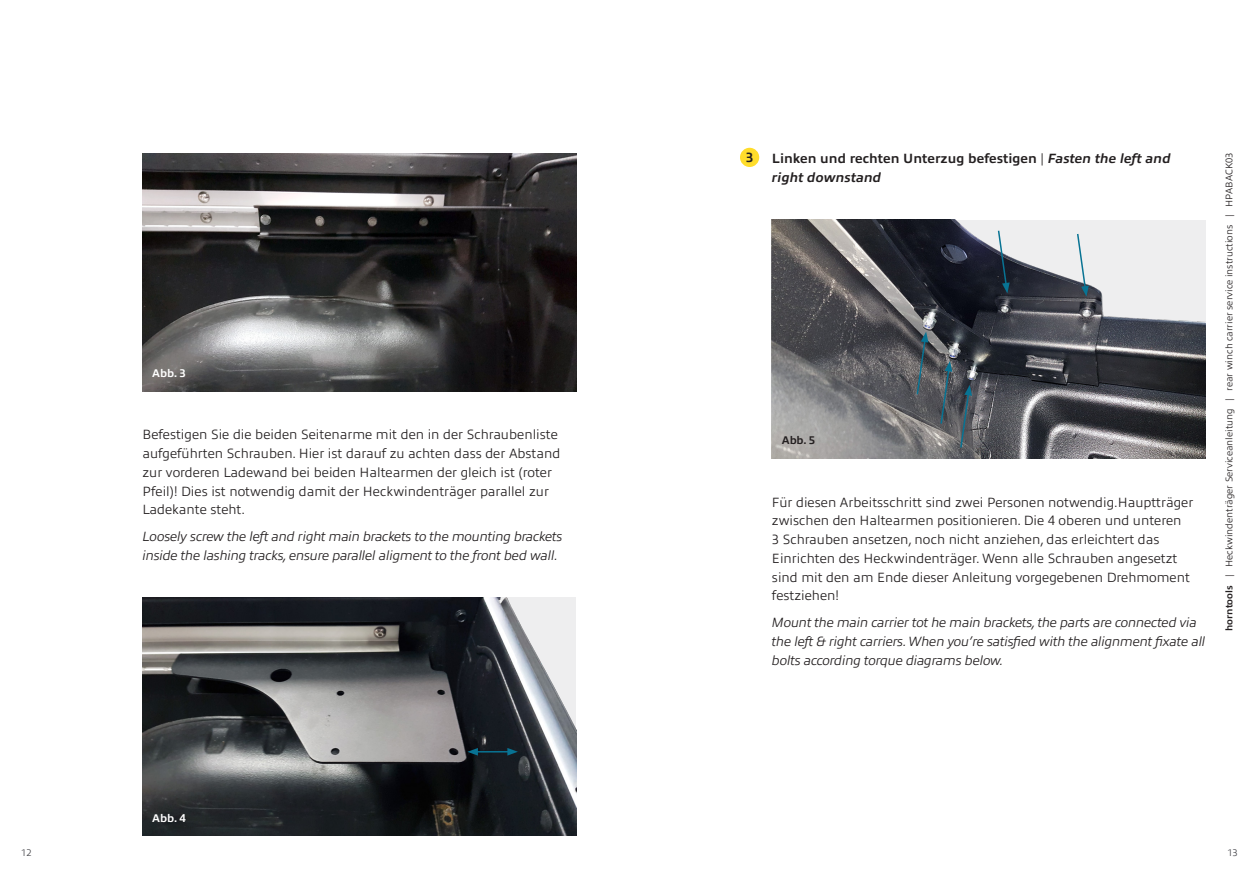
<style>
.page{position:relative;width:1259px;height:893px;background:#fff}
.page>*{position:absolute;margin:0;border:0;box-sizing:border-box;transform-origin:0 0}
.Text_DE{font:300 13.5px/18.8px "Allumi Std";color:#231f20}
.Text_EN{font:italic 300 13.5px/18.8px "Allumi Std";letter-spacing:-.02em;color:#231f20}
.Heading_1{font:700 13.5px/18.8px "Allumi Std";color:#231f20}
.Abb__NR{font:700 11.25px "Allumi Std";color:#fff}
.Abb__NR-2{font:700 11.25px "Allumi Std";color:#231f20}
.t1{font:300 9.75px "Allumi Std";color:#231f20}
.t2{font:300 9.75px "Allumi Std";color:#47474c}
.s1{font-weight:300}
.s2{font-style:italic}
.s3{font-weight:700}
</style>
<div class="page">
<img style="left:142px;top:153px;width:434px;height:238px">
<img style="left:142px;top:597px;width:434px;height:239px">
<hr style="left:475px;top:751px;width:35px;height:1px;background:#087393">
<svg style="left:467px;top:748px;width:11px;height:8px"></svg>
<svg style="left:507px;top:748px;width:11px;height:8px"></svg>
<div style="left:740px;top:148px;width:19px;height:19px;background:#ffdd2b;border-radius:50%"></div>
<img style="left:772px;top:220px;width:433px;height:238px">
<svg style="left:959px;top:385px;width:13px;height:64px"></svg>
<svg style="left:1076px;top:232px;width:12px;height:65px"></svg>
<svg style="left:997px;top:229px;width:12px;height:64px"></svg>
<svg style="left:939px;top:361px;width:13px;height:64px"></svg>
<svg style="left:915px;top:332px;width:13px;height:64px"></svg>
<p class="Abb__NR" style="left:152px;top:367px;width:35px">Abb. 3</p>
<p class="Text_DE" style="left:142px;top:426px;width:419px">Befestigen Sie die beiden Seitenarme mit den in der Schraubenliste aufgeführten Schrauben. Hier ist darauf zu achten dass der Abstand zur vorderen Ladewand bei beiden Haltearmen der gleich ist (roter Pfeil)! Dies ist notwendig damit der Heckwindenträger parallel zur Ladekante steht.</p>
<p class="Text_EN" style="left:142px;top:527px;width:422px">Loosely screw the left and right main brackets to the mounting brackets inside the lashing tracks, ensure parallel aligment to the front bed wall.</p>
<p class="Abb__NR" style="left:152px;top:812px;width:35px">Abb. 4</p>
<p class="Heading_1" style="left:746px;top:148px;width:9px">3</p>
<p class="Heading_1" style="left:772px;top:149px;width:400px">Linken und rechten Unterzug befestigen <span class="s1">|</span> <span class="s2">Fasten the left and right downstand</span></p>
<p class="Abb__NR-2" style="left:782px;top:434px;width:35px">Abb. 5</p>
<p class="Text_DE" style="left:772px;top:493px;width:423px">Für diesen Arbeitsschritt sind zwei Personen notwendig.Hauptträger zwischen den Haltearmen positionieren. Die 4 oberen und unteren<br>3 Schrauben ansetzen, noch nicht anziehen, das erleichtert das Einrichten des Heckwindenträger. Wenn alle Schrauben angesetzt sind mit den am Ende dieser Anleitung vorgegebenen Drehmoment festziehen!</p>
<p class="Text_EN" style="left:772px;top:614px;width:435px">Mount the main carrier tot he main brackets, the parts are connected via the left &amp; right carriers. When you’re satisfied with the alignment fixate all bolts according torque diagrams below.</p>
<p class="t1" style="left:1224px;top:631px;width:480px;rotate:-90deg"><span class="s3">horntools</span> | Heckwindenträger Serviceanleitung | rear winch carrier service instructions | HPABACK03</p>
<p class="t2" style="left:21px;top:847px;width:12px">12</p>
<p class="t2" style="left:1227px;top:847px;width:12px">13</p>
</div>
